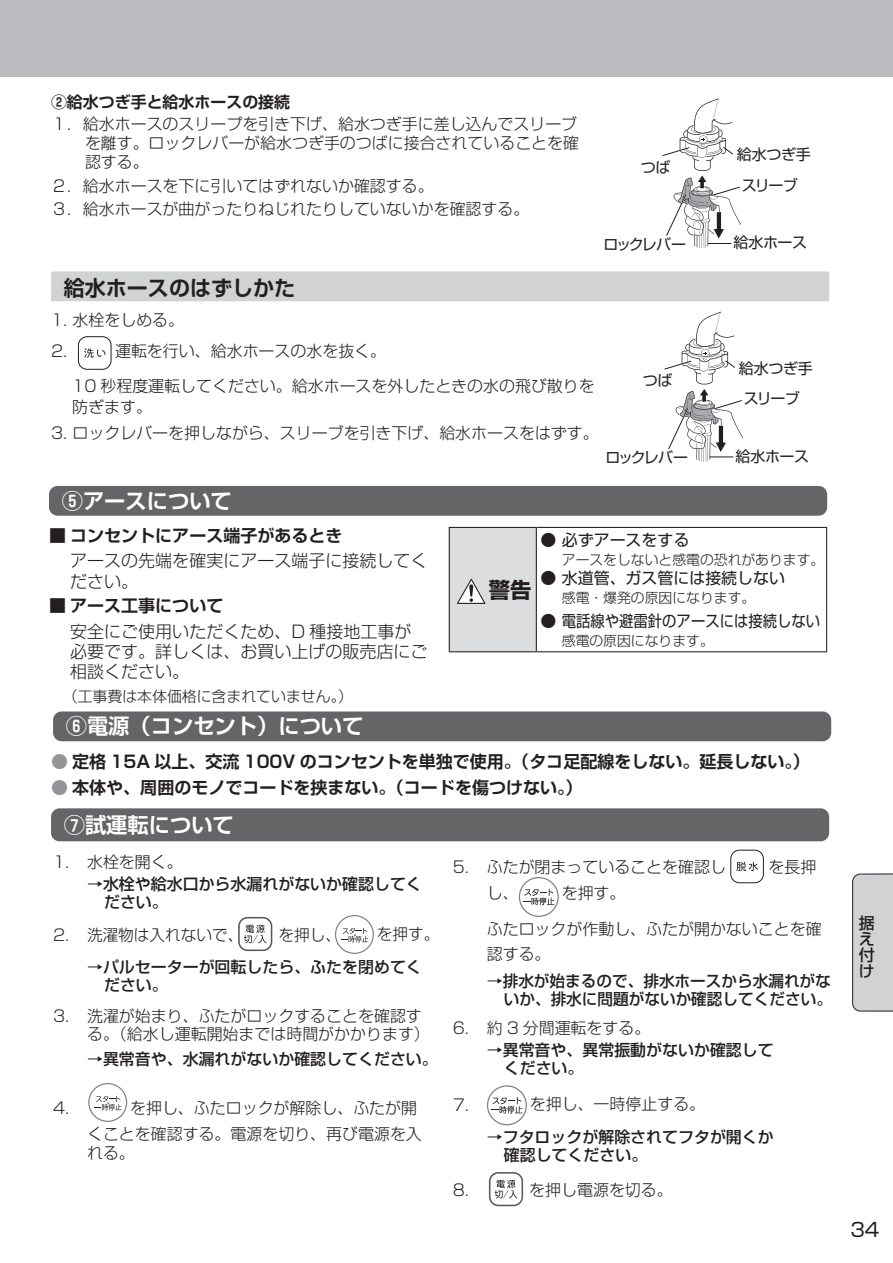
<style>
.page{position:relative;width:893px;height:1263px;background:#fff}
.page>*{position:absolute;margin:0;border:0;box-sizing:border-box;transform-origin:0 0}
.t1{font:700 21.3px "Shin Go Pro De";color:#fff}
.t2{font:700 21.3px "Shin Go Pro De";color:#231f20}
.t3{font:700 21.3px "Shin Go Pro";color:#231f20}
.t4{font:19.2px "Shin Go Pro";color:#231f20}
.t5{font:700 16.95px "Shin Go Pro De";color:#231f20}
.t6{font:300 16.95px/20.2px "Shin Go Pro";color:#231f20}
.t7{font:300 15.9px/19.2px "Shin Go Pro";color:#231f20}
.t8{font:500 15.9px/18px "Shin Go Pro";color:#231f20}
.t9{font:15.9px "Shin Go Pro";color:#231f20}
.t10{font:700 15.9px "Shin Go Pro De";color:#231f20}
.t11{font:15px "Shin Go Pro";letter-spacing:-.03em;color:#231f20}
.t12{font:300 14.85px "Shin Go Pro";color:#231f20}
.t13{font:300 13.8px "Shin Go Pro";color:#231f20}
.s1{color:#939598}
</style>
<div class="page">
<svg style="left:852px;top:873px;width:41px;height:138px;background:#cbccce"></svg>
<svg style="left:662px;top:98px;width:79px;height:150px"></svg>
<svg style="left:84px;top:348px;width:21px;height:10px"></svg>
<div style="left:78px;top:336px;width:33px;height:34px;border:1px solid #231f20;border-radius:9px"></div>
<div style="left:51px;top:271px;width:778px;height:30px;background:#d1d2d4"></div>
<div style="left:449px;top:527px;width:87px;height:125px;background:#dcdddf"></div>
<hr style="left:536px;top:528px;width:1px;height:123px;background:#231f20">
<hr style="left:449px;top:527px;width:87px;height:1px;background:#231f20">
<hr style="left:449px;top:528px;width:1px;height:123px;background:#231f20">
<hr style="left:536px;top:527px;width:291px;height:1px;background:#231f20">
<hr style="left:826px;top:528px;width:1px;height:123px;background:#231f20">
<hr style="left:449px;top:651px;width:87px;height:1px;background:#231f20">
<hr style="left:536px;top:651px;width:291px;height:1px;background:#231f20">
<svg style="left:457px;top:579px;width:28px;height:25px"></svg>
<svg style="left:244px;top:925px;width:22px;height:18px"></svg>
<div style="left:238px;top:917px;width:34px;height:34px;border:2px solid #57585a;border-radius:9px"></div>
<svg style="left:335px;top:915px;width:39px;height:39px"></svg>
<svg style="left:88px;top:1083px;width:40px;height:39px"></svg>
<svg style="left:736px;top:862px;width:22px;height:9px"></svg>
<div style="left:730px;top:850px;width:34px;height:33px;border:1px solid #231f20;border-radius:9px"></div>
<svg style="left:519px;top:877px;width:40px;height:40px"></svg>
<svg style="left:487px;top:1085px;width:40px;height:40px"></svg>
<svg style="left:495px;top:1180px;width:22px;height:18px"></svg>
<div style="left:489px;top:1172px;width:34px;height:34px;border:2px solid #57585a;border-radius:9px"></div>
<div style="left:49px;top:486px;width:778px;height:30px;background:#656568;border-radius:9px"></div>
<div style="left:53px;top:711px;width:778px;height:30px;background:#656568;border-radius:9px"></div>
<div style="left:51px;top:808px;width:778px;height:33px;background:#656568;border-radius:9px"></div>
<div style="left:0;top:0;width:893px;height:77px;background:#bcbdc0"></div>
<svg style="left:664px;top:312px;width:79px;height:150px"></svg>
<p class="t10" style="left:51px;top:88px;width:241px">②給水つぎ手と給水ホースの接続</p>
<p class="t7" style="left:85px;top:112px;width:496px;text-indent:-34px">１．給水ホースのスリープを引き下げ、給水つぎ手に差し込んでスリーブを離す。ロックレバーが給水つぎ手のつばに接合されていることを確認する。</p>
<p class="t7" style="left:51px;top:172px;width:480px;line-height:23.4px">２．給水ホースを下に引いてはずれないか確認する。<br>３．給水ホースが曲がったりねじれたりしていないかを確認する。</p>
<h1 class="t2" style="left:64px;top:270px;width:233px">給水ホースのはずしかた</h1>
<p class="t7" style="left:51px;top:302px;width:135px;line-height:31.3px">1. 水栓をしめる。<br>2.</p>
<p class="t7" style="left:72px;top:332px;width:524px;line-height:34.5px;text-indent:43px">運転を行い、給水ホースの水を抜く。<br>10 秒程度運転してください。給水ホースを外したときの水の飛び散りを</p>
<p class="t7" style="left:72px;top:395px;width:81px">防ぎます。</p>
<p class="t7" style="left:51px;top:421px;width:549px">3. ロックレバーを押しながら、スリーブを引き下げ、給水ホースをはずす。</p>
<h1 class="t1" style="left:62px;top:483px;width:172px">⑤アースについて</h1>
<p class="t11" style="left:641px;top:155px;width:31px">つば</p>
<p class="t11" style="left:737px;top:142px;width:76px">給水つぎ手</p>
<p class="t11" style="left:742px;top:173px;width:58px">スリーブ</p>
<p class="t11" style="left:603px;top:232px;width:84px">ロックレバー</p>
<p class="t11" style="left:733px;top:230px;width:75px">給水ホース</p>
<p class="t11" style="left:643px;top:368px;width:31px">つば</p>
<p class="t11" style="left:739px;top:356px;width:76px">給水つぎ手</p>
<p class="t11" style="left:744px;top:386px;width:58px">スリーブ</p>
<p class="t11" style="left:605px;top:445px;width:84px">ロックレバー</p>
<p class="t11" style="left:735px;top:444px;width:75px">給水ホース</p>
<p class="t5" style="left:49px;top:521px;width:295px">■ コンセントにアース端子があるとき</p>
<p class="t6" style="left:70px;top:549px;width:359px">アースの先端を確実にアース端子に接続してください。</p>
<p class="t5" style="left:49px;top:592px;width:176px">■ アース工事について</p>
<p class="t6" style="left:70px;top:619px;width:359px">安全にご使用いただくため、D 種接地工事が必要です。詳しくは、お買い上げの販売店にご相談ください。</p>
<p class="t12" style="left:63px;top:684px;width:292px">（工事費は本体価格に含まれていません。）</p>
<h1 class="t1" style="left:66px;top:709px;width:299px">⑥電源（コンセント）について</h1>
<h1 class="t3" style="left:489px;top:573px;width:44px">警告</h1>
<p class="t9" style="left:541px;top:527px;width:150px">● 必ずアースをする</p>
<p class="t13" style="left:562px;top:548px;width:264px">アースをしないと感電の恐れがあります。</p>
<p class="t9" style="left:541px;top:565px;width:246px">● 水道管、ガス管には接続しない</p>
<p class="t13" style="left:562px;top:587px;width:195px">感電・爆発の原因になります。</p>
<p class="t9" style="left:541px;top:607px;width:281px">● 電話線や避雷針のアースには接続しない</p>
<p class="t13" style="left:562px;top:629px;width:154px">感電の原因になります。</p>
<p class="t5" style="left:51px;top:748px;width:760px"><span class="s1">●</span> 定格 15A 以上、交流 100V のコンセントを単独で使用。（タコ足配線をしない。延長しない。）</p>
<p class="t5" style="left:51px;top:773px;width:533px"><span class="s1">●</span> 本体や、周囲のモノでコードを挟まない。（コードを傷つけない。）</p>
<h1 class="t1" style="left:64px;top:807px;width:172px">⑦試運転について</h1>
<p class="t7" style="left:53px;top:850px;width:131px">1. 水栓を開く。</p>
<p class="t8" style="left:104px;top:873px;width:319px;text-indent:-17px">→水栓や給水口から水漏れがないか確認してください。</p>
<p class="t7" style="left:53px;top:923px;width:192px">2. 洗濯物は入れないで、</p>
<p class="t7" style="left:279px;top:923px;width:64px">を押し、</p>
<p class="t7" style="left:377px;top:922px;width:64px">を押す。</p>
<p class="t8" style="left:104px;top:956px;width:319px;text-indent:-17px">→パルセーターが回転したら、ふたを閉めてください。</p>
<p class="t7" style="left:87px;top:1005px;width:344px;line-height:18px;text-indent:-34px">3. 洗濯が始まり、ふたがロックすることを確認する。（給水し運転開始までは時間がかかります）</p>
<p class="t8" style="left:87px;top:1047px;width:352px">→異常音や、水漏れがないか確認してください。</p>
<p class="t7" style="left:53px;top:1096px;width:18px">4.</p>
<p class="t7" style="left:87px;top:1093px;width:336px;line-height:26.1px;text-indent:43px">を押し、ふたロックが解除し、ふたが開くことを確認する。電源を切り、再び電源を入</p>
<p class="t7" style="left:87px;top:1141px;width:49px">れる。</p>
<p class="t7" style="left:453px;top:855px;width:275px">5. ふたが閉まっていることを確認し</p>
<p class="t7" style="left:768px;top:855px;width:49px">を長押</p>
<p class="t7" style="left:487px;top:881px;width:33px">し、</p>
<p class="t7" style="left:562px;top:881px;width:65px">を押す。</p>
<p class="t7" style="left:487px;top:914px;width:336px;line-height:25.5px">ふたロックが作動し、ふたが開かないことを確認する。</p>
<p class="t8" style="left:487px;top:970px;width:347px;text-align:right">→排水が始まるので、排水ホースから水漏れがないか、排水に問題がないか確認してください。</p>
<p class="t7" style="left:453px;top:1016px;width:199px">6. 約 3 分間運転をする。</p>
<p class="t8" style="left:504px;top:1039px;width:271px;text-indent:-17px">→異常音や、異常振動がないか確認してください。</p>
<p class="t7" style="left:453px;top:1093px;width:18px">7.</p>
<p class="t7" style="left:530px;top:1093px;width:177px">を押し、一時停止する。</p>
<p class="t8" style="left:504px;top:1126px;width:271px;text-indent:-17px">→フタロックが解除されてフタが開くか確認してください。</p>
<p class="t7" style="left:453px;top:1178px;width:18px">8.</p>
<p class="t7" style="left:529px;top:1178px;width:145px">を押し電源を切る。</p>
<p class="t8" style="left:859px;top:913px;width:17px;line-height:15.9px;text-align:justify">据え付け</p>
<p class="t11" style="left:802px;top:916px;width:75px">給水ホース</p>
<p class="t4" style="left:850px;top:1214px;width:31px">34</p>
</div>
